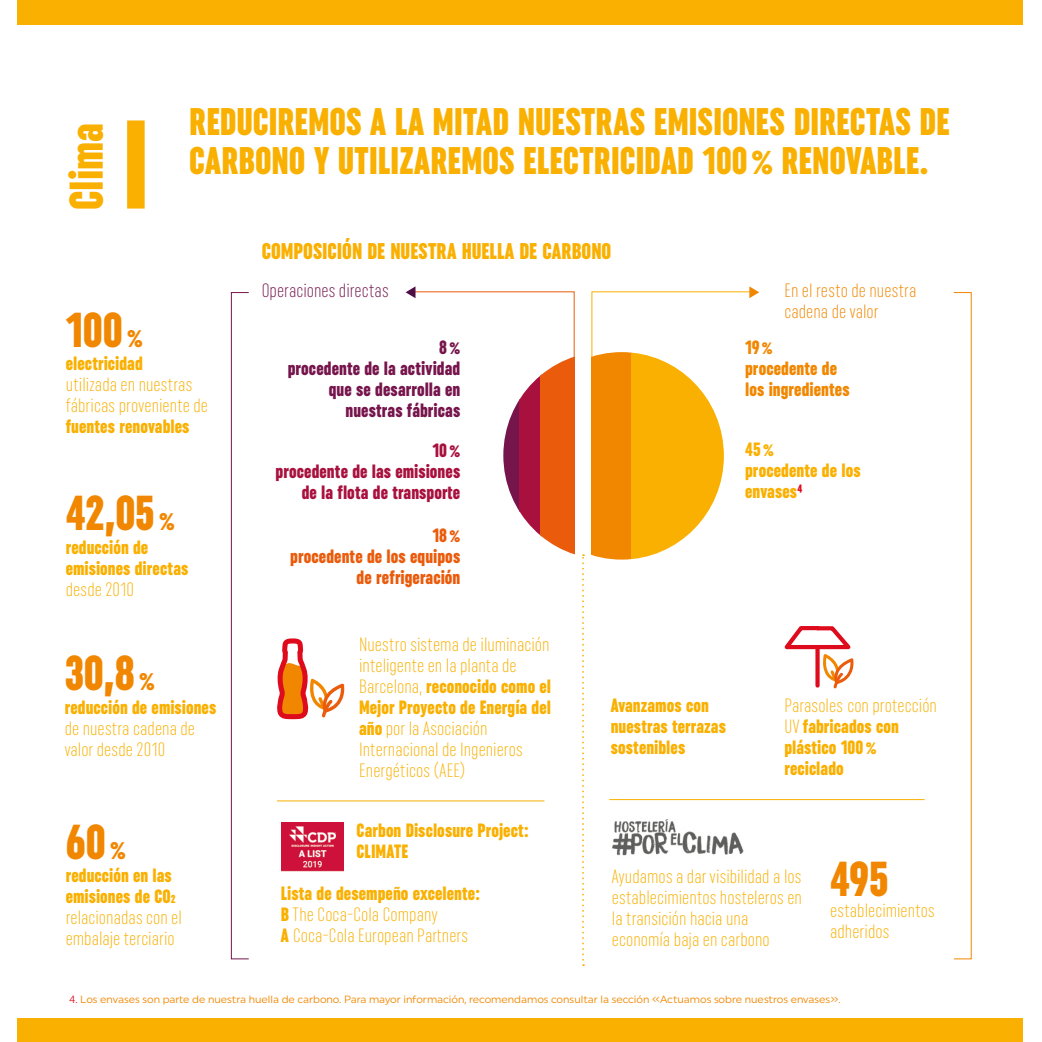
<style>
.page{position:relative;width:1042px;height:1042px;background:#f9b000}
.page>*{position:absolute;margin:0;border:0;box-sizing:border-box;transform-origin:0 0}
.t1{font:900 extra-condensed 49px "Uniform";letter-spacing:-.005em;color:#f18700}
.t2{font:900 extra-condensed 47.25px "Uniform";color:#f9b000}
.t3{font:900 extra-condensed 38.5px/38.5px "Uniform";color:#f9b000}
.t4{font:900 extra-condensed 22.75px "Uniform";letter-spacing:-.005em;color:#f9b000}
.t5{font:300 extra-condensed 19.25px/21px "Uniform";color:#f9b000}
.t6{font:900 extra-condensed 19.25px/21px "Uniform";color:#f9b000}
.t7{font:900 extra-condensed 19.25px/21px "Uniform";letter-spacing:.005em;color:#76154c;text-align:right}
.t8{font:900 extra-condensed 19.25px/21px "Uniform";color:#a8113e;text-align:right}
.t9{font:900 extra-condensed 19.25px/21px "Uniform";letter-spacing:.005em;color:#ea5b0b;text-align:right}
.t10{font:300 extra-condensed 19.25px/21px "Uniform";letter-spacing:.005em;color:#f18700}
.t11{font:900 extra-condensed 19.25px/21px "Uniform";letter-spacing:.005em;color:#f18700}
.t12{font:300 extra-condensed 19.25px "Uniform";letter-spacing:.005em;color:#76154c}
.t13{font:10.5px "Uniform";color:#f18700}
.s1{font-size:28px}
.s2{font-weight:900}
.s3{color:#de0b1c}
.s4{font-weight:300}
</style>
<div class="page">
<div style="left:0;top:25px;width:1042px;height:992px;background:#fff"></div>
<div style="left:127px;top:120px;width:18px;height:89px;background:#f9b000"></div>
<svg style="left:277px;top:638px;width:68px;height:81px"></svg>
<img style="left:281px;top:823px;width:63px;height:48px">
<hr style="left:277px;top:800px;width:267px;height:1px;background:#f9b000">
<svg style="left:582px;top:554px;width:2px;height:412px"></svg>
<img style="left:612px;top:819px;width:132px;height:37px">
<hr style="left:609px;top:799px;width:315px;height:1px;background:#f9b000">
<svg style="left:784px;top:626px;width:70px;height:62px"></svg>
<div style="left:231px;top:292px;width:18px;height:667px;border:1px solid #76154c"></div>
<svg style="left:406px;top:286px;width:169px;height:269px"></svg>
<svg style="left:591px;top:286px;width:168px;height:273px"></svg>
<div style="left:1024px;top:0;width:18px;height:1042px;background:#fff"></div>
<div style="left:0;top:0;width:17px;height:1042px;background:#fff"></div>
<h2 class="t2" style="left:60px;top:210px;width:89px;rotate:-90deg">Clima</h2>
<h3 class="t3" style="left:189px;top:102px;width:762px">REDUCIREMOS A LA MITAD NUESTRAS EMISIONES DIRECTAS DE<br>CARBONO Y UTILIZAREMOS ELECTRICIDAD 100% RENOVABLE.</h3>
<p class="t4" style="left:262px;top:238px;width:351px">COMPOSICIÓN DE NUESTRA HUELLA DE CARBONO</p>
<h1 class="t1" style="left:66px;top:302px;width:78px">100 <span class="s1">%</span></h1>
<p class="t6" style="left:66px;top:353px;width:79px">electricidad</p>
<p class="t5" style="left:66px;top:373px;width:144px">utilizada en nuestras fábricas proveniente de</p>
<p class="t6" style="left:66px;top:416px;width:125px">fuentes renovables</p>
<h1 class="t1" style="left:66px;top:484px;width:111px">42,05 <span class="s1">%</span></h1>
<p class="t6" style="left:66px;top:537px;width:124px">reducción de emisiones directas</p>
<p class="t5" style="left:66px;top:578px;width:70px">desde 2010</p>
<h1 class="t1" style="left:65px;top:645px;width:92px">30,8 <span class="s1">%</span></h1>
<p class="t6" style="left:65px;top:697px;width:153px">reducción de emisiones</p>
<p class="t5" style="left:65px;top:718px;width:132px">de nuestra cadena de valor desde 2010</p>
<h1 class="t1" style="left:66px;top:814px;width:61px">60<span class="s1">%</span></h1>
<p class="t6" style="left:66px;top:864px;width:111px">reducción en las emisiones de CO₂</p>
<p class="t5" style="left:66px;top:906px;width:118px">relacionadas con el embalaje terciario</p>
<p class="t12" style="left:262px;top:279px;width:128px">Operaciones directas</p>
<p class="t7" style="left:288px;top:336px;width:174px">8%<br>procedente de la actividad que se desarrolla en nuestras fábricas</p>
<p class="t8" style="left:276px;top:439px;width:186px">10%<br>procedente de las emisiones de la flota de transporte</p>
<p class="t9" style="left:290px;top:525px;width:171px">18%<br>procedente de los equipos de refrigeración</p>
<p class="t5" style="left:359px;top:633px;width:194px">Nuestro sistema de iluminación inteligente en la planta de<br>Barcelona, <span class="s2">reconocido como el<br>Mejor Proyecto de Energía del año</span> por la Asociación<br>Internacional de Ingenieros<br>Energéticos (AEE)</p>
<p class="t6" style="left:357px;top:820px;width:173px">Carbon Disclosure Project:<br>CLIMATE</p>
<p class="t5" style="left:281px;top:882px;width:201px"><span class="s2">Lista de desempeño excelente:<br>B</span> The Coca-Cola Company<br><span class="s2">A</span> Coca-Cola European Partners</p>
<p class="t10" style="left:784px;top:279px;width:134px">En el resto de nuestra cadena de valor</p>
<p class="t11" style="left:745px;top:336px;width:106px">19% procedente de los ingredientes</p>
<p class="t6" style="left:745px;top:438px;width:117px">45%<br>procedente de los envases<span class="s3">⁴</span></p>
<p class="t6" style="left:611px;top:695px;width:117px">Avanzamos con nuestras terrazas sostenibles</p>
<p class="t6" style="left:784px;top:695px;width:154px"><span class="s4">Parasoles con protección<br>UV</span> fabricados con plástico 100 % reciclado</p>
<p class="t5" style="left:612px;top:865px;width:192px">Ayudamos a dar visibilidad a los establecimientos hosteleros en la transición hacia una economía baja en carbono</p>
<h1 class="t1" style="left:830px;top:851px;width:60px">495</h1>
<p class="t5" style="left:830px;top:900px;width:106px">establecimientos adheridos</p>
<p class="t13" style="left:69px;top:992px;width:773px"><span class="s3">4.</span> Los envases son parte de nuestra huella de carbono. Para mayor información, recomendamos consultar la sección «Actuamos sobre nuestros envases».</p>
</div>
